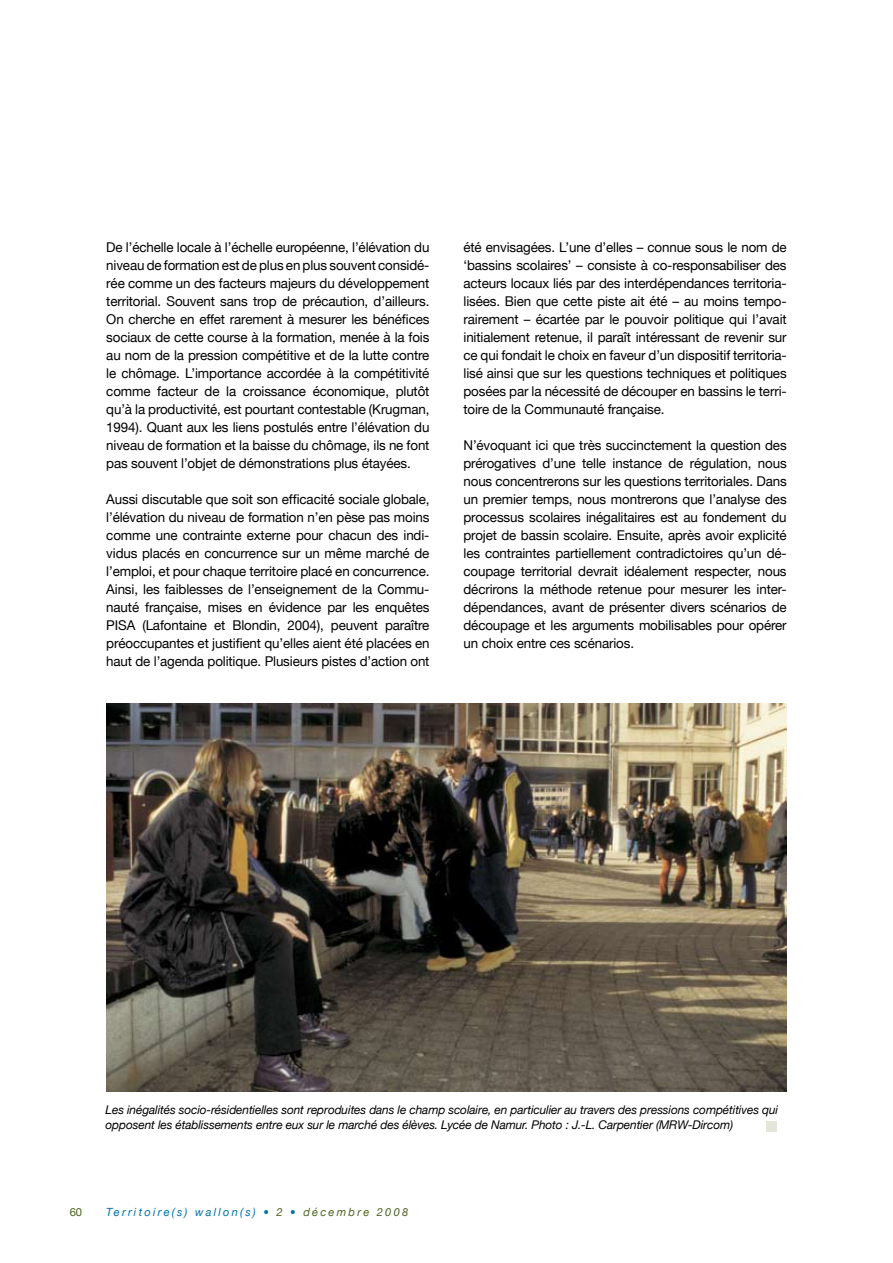
<style>
.page{position:relative;width:893px;height:1263px;background:#fff}
.page>*{position:absolute;margin:0;border:0;box-sizing:border-box;transform-origin:0 0}
.t1{font:13.5px/18px "Helvetica Neue LT";letter-spacing:-.01em;color:#000;text-align:justify}
.t2{font:italic 12px/15px "Helvetica Neue LT";letter-spacing:-.01em;color:#000}
.t3{font:italic 11.25px "Helvetica Neue LT";letter-spacing:.2em;color:#0073aa}
.t4{font:11.25px "Helvetica Neue LT";color:#4d6422}
.s1{color:#4d6422}
</style>
<div class="page">
<img style="left:106px;top:704px;width:681px;height:387px">
<div style="left:766px;top:1121px;width:11px;height:11px;background:#e4e6d9"></div>
<p class="t1" style="left:106px;top:238px;width:325px">De l’échelle locale à l’échelle européenne, l’élévation du niveau de formation est de plus en plus souvent considé&shy;rée comme un des facteurs majeurs du développement territorial. Souvent sans trop de précaution, d’ailleurs.<br>On cherche en effet rarement à mesurer les bénéfices sociaux de cette course à la formation, menée à la fois au nom de la pression compétitive et de la lutte contre le chômage. L’importance accordée à la compétitivité comme facteur de la croissance économique, plutôt qu’à la productivité, est pourtant contestable (Krugman, 1994). Quant aux les liens postulés entre l’élévation du niveau de formation et la baisse du chômage, ils ne font pas souvent l’objet de démonstrations plus étayées.</p>
<p class="t1" style="left:106px;top:490px;width:325px">Aussi discutable que soit son efficacité sociale globale, l’élévation du niveau de formation n’en pèse pas moins comme une contrainte externe pour chacun des indi&shy;vidus placés en concurrence sur un même marché de l’emploi, et pour chaque territoire placé en concurrence.<br>Ainsi, les faiblesses de l’enseignement de la Commu&shy;nauté française, mises en évidence par les enquêtes PISA (Lafontaine et Blondin, 2004), peuvent paraître préoccupantes et justifient qu’elles aient été placées en haut de l’agenda politique. Plusieurs pistes d’action ont</p>
<p class="t1" style="left:463px;top:238px;width:325px">été envisagées. L’une d’elles – connue sous le nom de ‘bassins scolaires’ – consiste à co-responsabiliser des acteurs locaux liés par des interdépendances territoria&shy;lisées. Bien que cette piste ait été – au moins tempo&shy;rairement – écartée par le pouvoir politique qui l’avait initialement retenue, il paraît intéressant de revenir sur ce qui fondait le choix en faveur d’un dispositif territoria&shy;lisé ainsi que sur les questions techniques et politiques posées par la nécessité de découper en bassins le terri&shy;toire de la Communauté française.</p>
<p class="t1" style="left:463px;top:436px;width:325px">N’évoquant ici que très succinctement la question des prérogatives d’une telle instance de régulation, nous nous concentrerons sur les questions territoriales. Dans un premier temps, nous montrerons que l’analyse des processus scolaires inégalitaires est au fondement du projet de bassin scolaire. Ensuite, après avoir explicité les contraintes partiellement contradictoires qu’un dé&shy;coupage territorial devrait idéalement respecter, nous décrirons la méthode retenue pour mesurer les inter&shy;dépendances, avant de présenter divers scénarios de découpage et les arguments mobilisables pour opérer un choix entre ces scénarios.</p>
<p class="t2" style="left:106px;top:1102px;width:674px">Les inégalités socio-résidentielles sont reproduites dans le champ scolaire, en particulier au travers des pressions compétitives qui opposent les établissements entre eux sur le marché des élèves. Lycée de Namur. Photo : J.-L. Carpentier (MRW-Dircom)</p>
<p class="t4" style="left:70px;top:1205px;width:14px">60</p>
<p class="t3" style="left:106px;top:1205px;width:304px">Territoire(s) wallon(s) • <span class="s1">2</span> • <span class="s1">décembre 2008</span></p>
</div>
